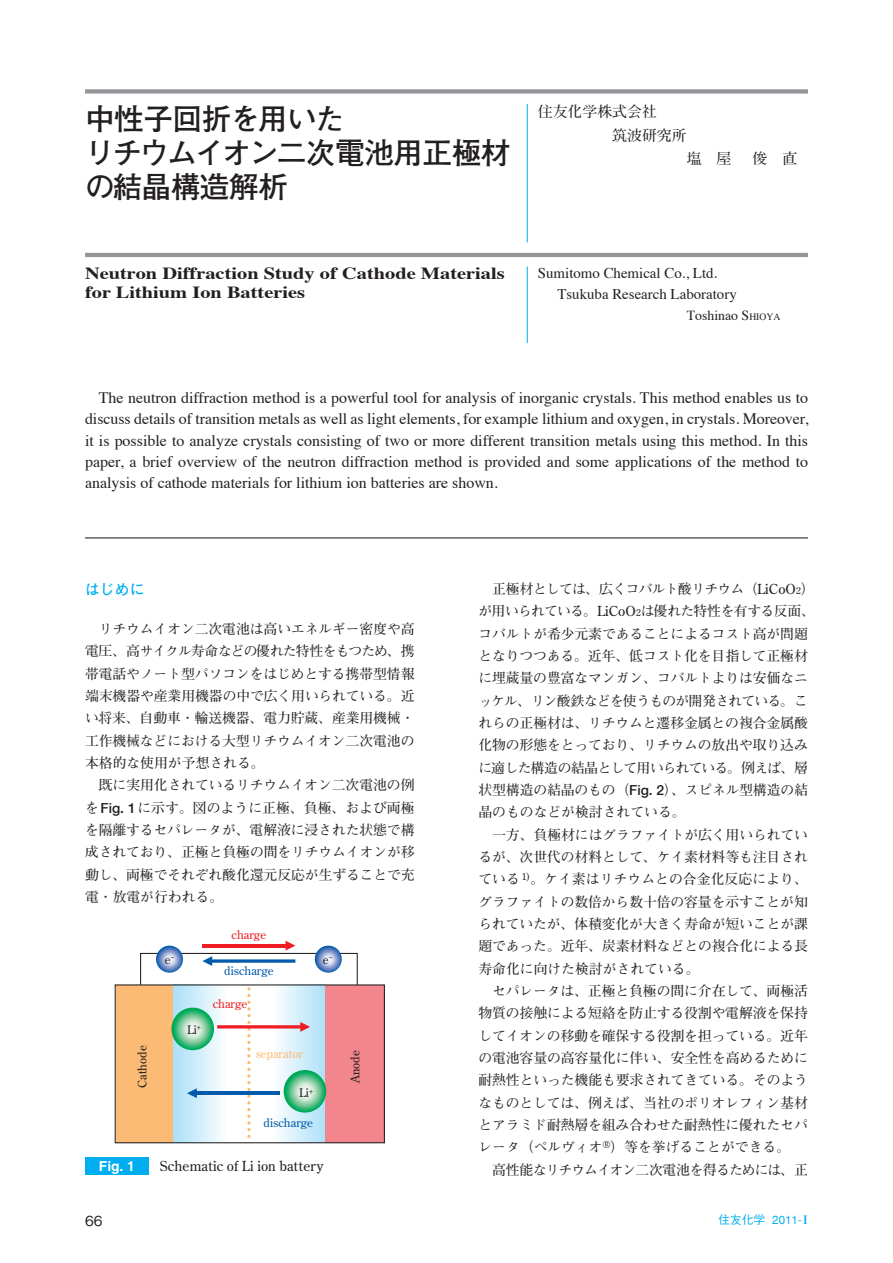
<style>
.page{position:relative;width:893px;height:1263px;background:#fff}
.page>*{position:absolute;margin:0;border:0;box-sizing:border-box;transform-origin:0 0}
.t1{font:700 29.7px/34px "Futo Go B101 Pr 6";letter-spacing:-.02em;color:#231f20}
.t2{font:700 16.95px/19.2px "Times";color:#231f20;scale:1.2 1}
.t3{font:15.9px/21.3px "Times";color:#231f20;text-align:justify}
.t4{font:14.85px/21.3px "Times";color:#231f20}
.t5{font:700 14.85px/23.2px "Futo Min A101 Pr 6";color:#231f20}
.t6{font:700 14.85px "Futo Go B101 Pr 6";color:#00aeef}
.t7{font:700 13.8px/22.4px "Futo Min A101 Pr 6";letter-spacing:-.005em;color:#231f20;text-align:justify}
.t8{font:700 13.8px "Futo Min A101 Pr 6";letter-spacing:-.075em;color:#231f20}
.t9{font:13.8px "Century Old Style Std";letter-spacing:.01em;color:#231f20}
.t10{font:13.8px "Times";color:#231f20}
.t11{font:700 13.8px "Helvetica";color:#fff}
.t12{font:500 13.8px "Gothic BBB Pr 6";color:#231f20}
.t13{font:11.7px "Century Old Style Std";color:#231f20}
.t14{font:11.7px "Century Old Style Std";color:#015aaa}
.t15{font:11.7px "Century Old Style Std";color:#ee1d23}
.t16{font:11.7px "Helvetica";color:#00aeef}
.t17{font:11.7px "Century Old Style Std";color:#fcbb74}
.s1{font-size:9.6px}
.s2{font-family:"Helvetica Neue";font-weight:500}
.s3{font-family:"Century Old Style Std";font-weight:400}
.s4{font-family:"Century Old Style Std";font-weight:400;font-size:9.6px}
.s5{font-family:"Gothic BBB Pr 6";font-weight:500}
.s6{font-family:"Midashi Min Pr 6 MA31"}
</style>
<div class="page">
<hr style="left:85px;top:253px;width:723px;height:4px;background:#939598">
<hr style="left:85px;top:537px;width:723px;height:1px;background:#231f20">
<hr style="left:527px;top:104px;width:1px;height:138px;background:#00aeef">
<hr style="left:527px;top:267px;width:1px;height:76px;background:#00aeef">
<div style="left:85px;top:89px;width:723px;height:5px;background:#939598"></div>
<div style="left:85px;top:1157px;width:64px;height:17px;background:#00aeef"></div>
<div style="left:325px;top:985px;width:59px;height:157px;background:#f3858d"></div>
<div style="left:116px;top:985px;width:59px;height:157px;background:#fcbb74"></div>
<svg style="left:173px;top:986px;width:152px;height:155px"></svg>
<div style="left:140px;top:953px;width:218px;height:32px;border:1px solid #231f20"></div>
<svg style="left:315px;top:946px;width:27px;height:27px"></svg>
<svg style="left:156px;top:946px;width:27px;height:27px"></svg>
<svg style="left:286px;top:941px;width:9px;height:9px"></svg>
<hr style="left:202px;top:944px;width:85px;height:3px;background:#ee1d23">
<svg style="left:202px;top:956px;width:10px;height:10px"></svg>
<svg style="left:211px;top:959px;width:84px;height:4px"></svg>
<svg style="left:171px;top:1007px;width:43px;height:43px"></svg>
<svg style="left:284px;top:1070px;width:42px;height:42px"></svg>
<div style="left:115px;top:984px;width:270px;height:159px;border:1px solid #231f20"></div>
<svg style="left:247px;top:989px;width:4px;height:151px"></svg>
<svg style="left:300px;top:1022px;width:10px;height:10px"></svg>
<hr style="left:217px;top:1025px;width:85px;height:3px;background:#ee1d23">
<svg style="left:187px;top:1088px;width:10px;height:10px"></svg>
<hr style="left:195px;top:1091px;width:85px;height:4px;background:#015aaa">
<h1 class="t1" style="left:85px;top:106px;width:427px">中性子回折を用いた<br>リチウムイオン二次電池用正極材の結晶構造解析</h1>
<p class="t2" style="left:85px;top:265px;width:351px">Neutron Diffraction Study of Cathode Materials for Lithium Ion Batteries</p>
<p class="t5" style="left:612px;top:102px;width:76px;text-indent:-74px">住友化学株式会社<br>筑波研究所</p>
<p class="t5" style="left:687px;top:149px;width:46px">塩　屋</p>
<p class="t5" style="left:753px;top:149px;width:46px">俊　直</p>
<p class="t4" style="left:557px;top:263px;width:181px;text-indent:-19px">Sumitomo Chemical Co., Ltd.<br>Tsukuba Research Laboratory</p>
<p class="t10" style="left:687px;top:310px;width:95px">Toshinao S<span class="s1">HIOYA</span></p>
<p class="t3" style="left:85px;top:389px;width:725px;text-indent:14px">The neutron diffraction method is a powerful tool for analysis of inorganic crystals. This method enables us to discuss details of transition metals as well as light elements, for example lithium and oxygen, in crystals. Moreover, it is possible to analyze crystals consisting of two or more different transition metals using this method. In this paper, a brief overview of the neutron diffraction method is provided and some applications of the method to analysis of cathode materials for lithium ion batteries are shown.</p>
<p class="t6" style="left:85px;top:583px;width:61px">はじめに</p>
<p class="t7" style="left:85px;top:620px;width:331px;text-indent:14px">リチウムイオン二次電池は高いエネルギー密度や高電圧、高サイクル寿命などの優れた特性をもつため、携帯電話やノート型パソコンをはじめとする携帯型情報端末機器や産業用機器の中で広く用いられている。近い将来、自動車・輸送機器、電力貯蔵、産業用機械・工作機械などにおける大型リチウムイオン二次電池の本格的な使用が予想される。</p>
<p class="t7" style="left:85px;top:776px;width:331px;text-indent:14px">既に実用化されているリチウムイオン二次電池の例を<span class="s2">Fig. 1</span>に示す。図のように正極、負極、および両極を隔離するセパレータが、電解液に浸された状態で構成されており、正極と負極の間をリチウムイオンが移動し、両極でそれぞれ酸化還元反応が生ずることで充電・放電が行われる。</p>
<p class="t15" style="left:232px;top:929px;width:36px">charge</p>
<p class="t13" style="left:165px;top:954px;width:11px">e<sup>−</sup></p>
<p class="t13" style="left:323px;top:954px;width:11px">e<sup>−</sup></p>
<p class="t14" style="left:224px;top:965px;width:51px">discharge</p>
<p class="t13" style="left:187px;top:1024px;width:15px">Li<sup>+</sup></p>
<p class="t15" style="left:213px;top:998px;width:36px">charge</p>
<p class="t13" style="left:137px;top:1088px;width:44px;rotate:-90deg">Cathode</p>
<p class="t13" style="left:350px;top:1083px;width:34px;rotate:-90deg">Anode</p>
<p class="t17" style="left:256px;top:1048px;width:49px">separator</p>
<p class="t13" style="left:299px;top:1088px;width:15px">Li<sup>+</sup></p>
<p class="t14" style="left:264px;top:1118px;width:51px">discharge</p>
<p class="t11" style="left:99px;top:1161px;width:38px">Fig. 1</p>
<p class="t9" style="left:160px;top:1160px;width:165px">Schematic of Li ion battery</p>
<p class="t7" style="left:478px;top:579px;width:338px;text-align:left;text-indent:14px">正極材としては、広くコバルト酸リチウム（<span class="s3">LiCoO</span><span class="s4">2</span>）が用いられている。<span class="s3">LiCoO</span><span class="s4">2</span>は優れた特性を有する反面、コバルトが希少元素であることによるコスト高が問題となりつつある。近年、低コスト化を目指して正極材に埋蔵量の豊富なマンガン、コバルトよりは安価なニッケル、リン酸鉄などを使うものが開発されている。これらの正極材は、リチウムと遷移金属との複合金属酸化物の形態をとっており、リチウムの放出や取り込みに適した構造の結晶として用いられている。例えば、層状型構造の結晶のもの（<span class="s2">Fig. 2</span>）、スピネル型構造の結晶のものなどが検討されている。</p>
<p class="t7" style="left:478px;top:825px;width:331px;text-indent:14px">一方、負極材にはグラファイトが広く用いられているが、次世代の材料として、ケイ素材料等も注目されている <sup>1)</sup>。ケイ素はリチウムとの合金化反応により、グラファイトの数倍から数十倍の容量を示すことが知られていたが、体積変化が大きく寿命が短いことが課題であった。近年、炭素材料などとの複合化による長寿命化に向けた検討がされている。</p>
<p class="t7" style="left:478px;top:981px;width:331px;text-indent:14px">セパレータは、正極と負極の間に介在して、両極活物質の接触による短絡を防止する役割や電解液を保持してイオンの移動を確保する役割を担っている。近年の電池容量の高容量化に伴い、安全性を高めるために耐熱性といった機能も要求されてきている。そのようなものとしては、例えば、当社のポリオレフィン基材とアラミド耐熱層を組み合わせた耐熱性に優れたセパレータ（ペルヴィオ<sup>®</sup>）等を挙げることができる。</p>
<p class="t8" style="left:492px;top:1164px;width:317px">高性能なリチウムイオン二次電池を得るためには、正</p>
<p class="t12" style="left:85px;top:1215px;width:19px">66</p>
<p class="t16" style="left:718px;top:1216px;width:91px"><span class="s5">住友化学</span> 2011-<span class="s6">I</span></p>
</div>
